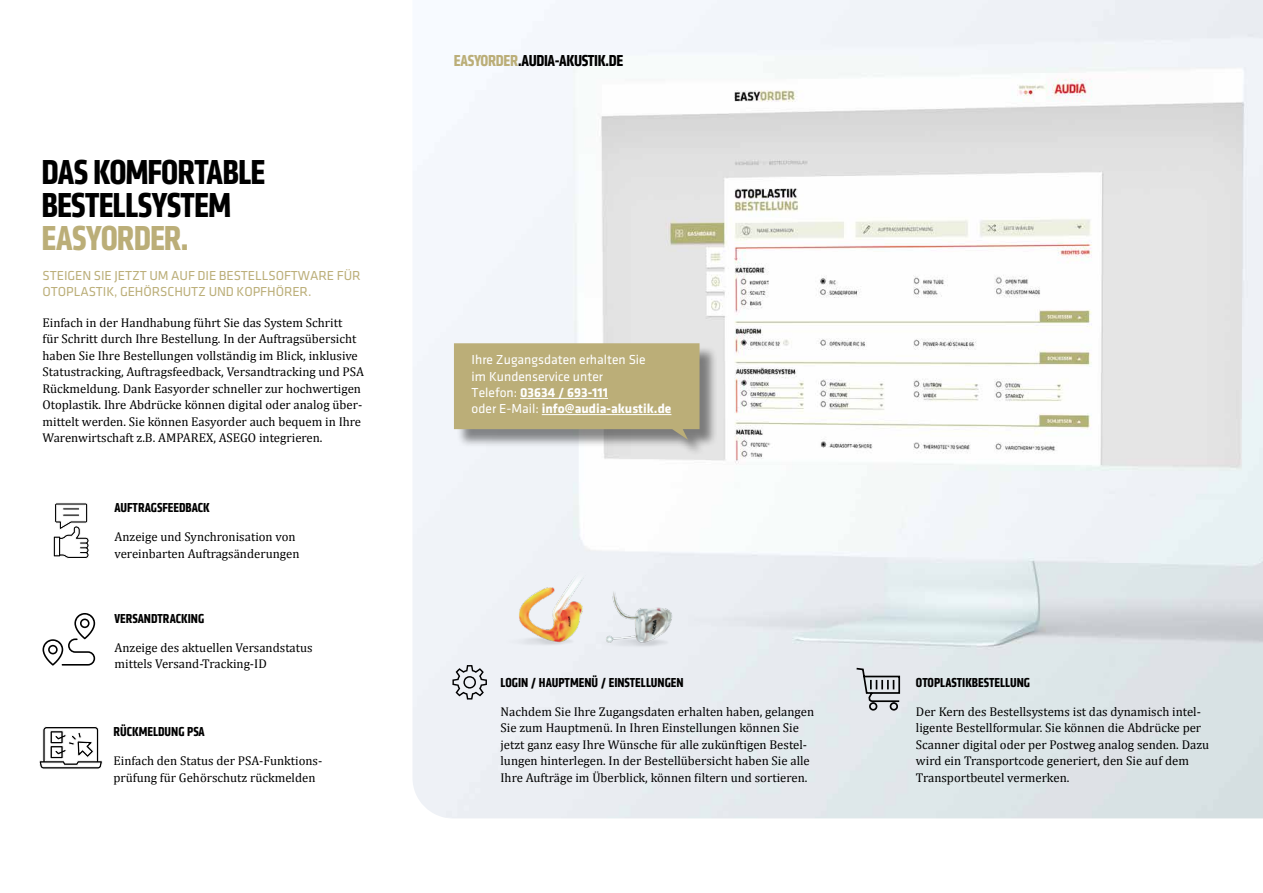
<style>
.page{position:relative;width:1263px;height:893px;background:#fff}
.page>*{position:absolute;margin:0;border:0;box-sizing:border-box;transform-origin:0 0}
.t1{font:700 36px/33px "Klavika Condensed";letter-spacing:-.025em;color:#000}
.t2{font:700 36px "Klavika Condensed";letter-spacing:-.025em;color:#bbae78}
.t3{font:700 16.5px "Klavika Condensed";letter-spacing:-.02em;color:#000}
.t4{font:700 13.5px "Klavika Condensed";color:#000}
.t5{font:13.5px/16.5px "Klavika";letter-spacing:-.005em;color:#bbae78}
.t6{font:700 13.5px/16.2px "Klavika";color:#fff}
.t7{font:13.5px/16.2px "Klavika Regular OSF";color:#fff}
.t8{font:12.75px/16.5px "Cambria";color:#000}
.s1{color:#bbae78}
.s2{font-family:"Klavika Regular OSF";font-weight:400}
</style>
<div class="page">
<img style="left:413px;top:0;width:850px;height:818px">
<div style="left:456px;top:346px;width:262px;height:111px;background:#000;opacity:.46"></div>
<svg style="left:454px;top:343px;width:245px;height:97px;background:#b6ab7b"></svg>
<hr style="left:520px;top:398px;width:88px;height:1px;background:#fff">
<hr style="left:542px;top:414px;width:129px;height:1px;background:#fff">
<svg style="left:452px;top:665px;width:35px;height:34px"></svg>
<svg style="left:855px;top:667px;width:46px;height:44px;background:#b6b9bd"></svg>
<img style="left:506px;top:562px;width:93px;height:119px">
<img style="left:601px;top:560px;width:88px;height:113px">
<svg style="left:39px;top:726px;width:64px;height:43px"></svg>
<svg style="left:53px;top:503px;width:36px;height:56px"></svg>
<svg style="left:43px;top:613px;width:52px;height:53px"></svg>
<h1 class="t1" style="left:41px;top:155px;width:226px">DAS KOMFORTABLE<br>BESTELLSYSTEM</h1>
<h1 class="t2" style="left:41px;top:215px;width:149px">EASYORDER.</h1>
<p class="t5" style="left:43px;top:267px;width:320px">STEIGEN SIE JETZT UM AUF DIE BESTELLSOFTWARE FÜR<br>OTOPLASTIK, GEHÖRSCHUTZ UND KOPFHÖRER.</p>
<p class="t8" style="left:43px;top:314px;width:323px">Einfach in der Handhabung führt Sie das System Schritt<br>für Schritt durch Ihre Bestellung. In der Auftragsübersicht haben Sie Ihre Bestellungen vollständig im Blick, inklusive Statustracking, Auftragsfeedback, Versandtracking und PSA Rückmeldung. Dank Easyorder schneller zur hochwertigen Otoplastik. Ihre Abdrücke können digital oder analog über&shy;mittelt werden. Sie können Easyorder auch bequem in Ihre Warenwirtschaft z.B. AMPAREX, ASEGO integrieren.</p>
<p class="t4" style="left:115px;top:499px;width:97px">AUFTRAGSFEEDBACK</p>
<p class="t8" style="left:115px;top:528px;width:186px">Anzeige und Synchronisation von vereinbarten Auftragsänderungen</p>
<p class="t4" style="left:115px;top:609px;width:91px">VERSANDTRACKING</p>
<p class="t8" style="left:115px;top:639px;width:200px">Anzeige des aktuellen Versandstatus mittels Versand-Tracking-ID</p>
<p class="t4" style="left:113px;top:723px;width:93px">RÜCKMELDUNG PSA</p>
<p class="t8" style="left:113px;top:752px;width:210px">Einfach den Status der PSA-Funktions&shy;prüfung für Gehörschutz rückmelden</p>
<p class="t3" style="left:454px;top:50px;width:171px"><span class="s1">EASYORDER</span>.AUDIA-AKUSTIK.DE</p>
<p class="t7" style="left:472px;top:352px;width:176px">Ihre Zugangsdaten erhalten Sie im Kundenservice unter</p>
<p class="t6" style="left:472px;top:384px;width:201px"><span class="s2">Telefon:</span> 03634 / 693-111<br><span class="s2">oder E-Mail:</span> info@audia-akustik.de</p>
<p class="t4" style="left:500px;top:673px;width:185px">LOGIN / HAUPTMENÜ / EINSTELLUNGEN</p>
<p class="t8" style="left:500px;top:703px;width:315px">Nachdem Sie Ihre Zugangsdaten erhalten haben, gelangen Sie zum Hauptmenü. In Ihren Einstellungen können Sie jetzt ganz easy Ihre Wünsche für alle zukünftigen Bestel&shy;lungen hinterlegen. In der Bestellübersicht haben Sie alle Ihre Aufträge im Überblick, können filtern und sortieren.</p>
<p class="t4" style="left:916px;top:673px;width:116px">OTOPLASTIKBESTELLUNG</p>
<p class="t8" style="left:916px;top:703px;width:295px">Der Kern des Bestellsystems ist das dynamisch intel&shy;ligente Bestellformular. Sie können die Abdrücke per Scanner digital oder per Postweg analog senden. Dazu wird ein Transportcode generiert, den Sie auf dem Transportbeutel vermerken.</p>
</div>
